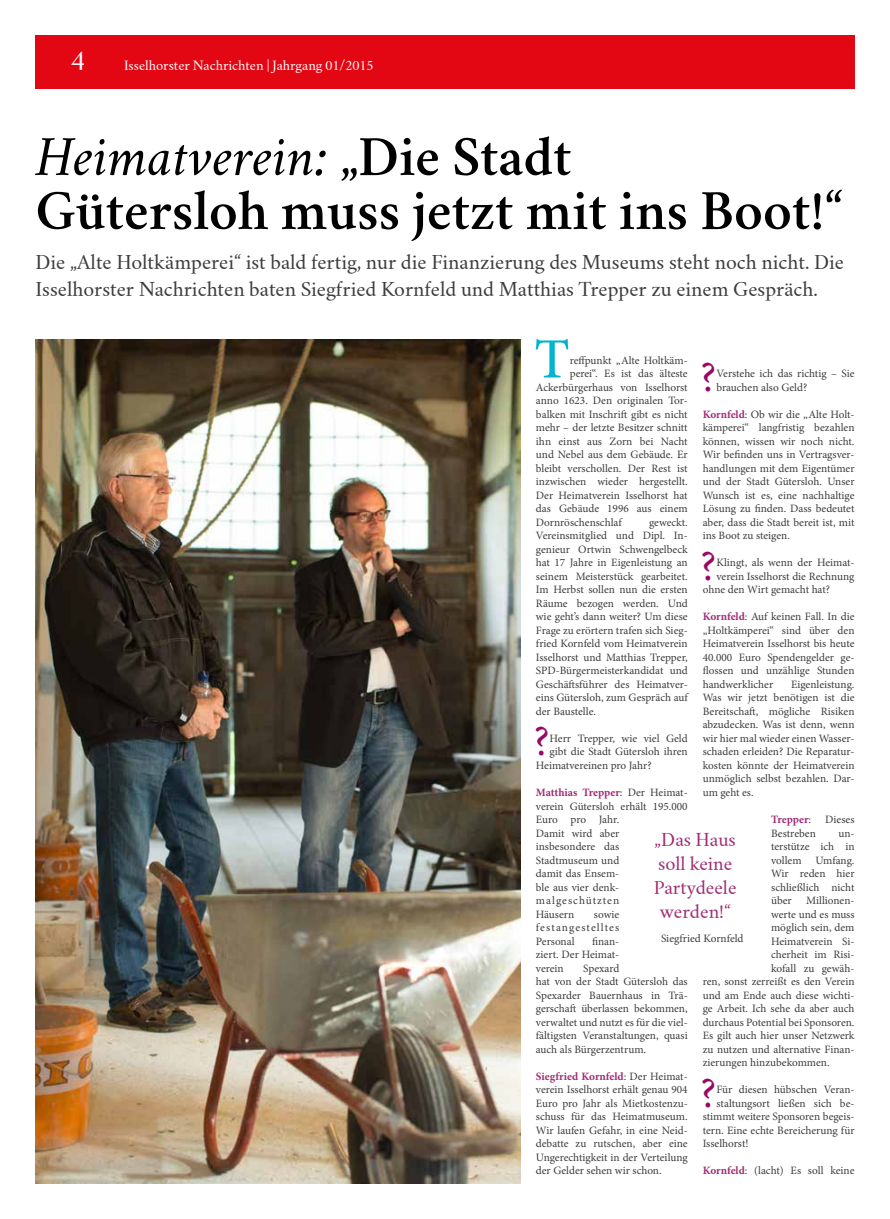
<style>
.page{position:relative;width:890px;height:1219px;background:#fff}
.page>*{position:absolute;margin:0;border:0;box-sizing:border-box;transform-origin:0 0}
.t1{font:500 56.88px "Minion Pro";color:#00b5cd}
.t2{font:600 50px/54px "Crimson Text";color:#000}
.t3{font:42.75px "Minion Pro";color:#990868}
.t4{font:25px "Crimson Text";color:#fff}
.t5{font:18.75px/27px "Crimson Text";color:#3c3c3b}
.t6{font:17.5px/23.8px "Crimson Text";color:#a12c74;text-align:center}
.t7{font:12.5px "Crimson Text";color:#fff}
.t8{font:11.25px/13.5px "Minion Pro";color:#3c3c3b;text-align:justify}
.t9{font:700 11.25px "Minion Pro";letter-spacing:-.005em;color:#a12c74}
.s1{font-weight:400;font-style:italic}
.s2{font-weight:700;color:#a12c74}
.s3{font-weight:400;color:#3c3c3b}
</style>
<div class="page">
<div style="left:35px;top:35px;width:819px;height:54px;background:#e30613"></div>
<img style="left:35px;top:339px;width:486px;height:844px">
<h3 class="t4" style="left:71px;top:46px;width:16px">4</h3>
<p class="t7" style="left:124px;top:58px;width:251px">Isselhorster Nachrichten | Jahrgang 01/2015</p>
<h2 class="t2" style="left:35px;top:130px;width:808px"><span class="s1">Heimatverein:</span> „Die Stadt<br>Gütersloh muss jetzt mit ins Boot!“</h2>
<h3 class="t5" style="left:35px;top:249px;width:809px">Die „Alte Holtkämperei“ ist bald fertig, nur die Finanzierung des Museums steht noch nicht. Die<br>Isselhorster Nachrichten baten Siegfried Kornfeld und Matthias Trepper zu einem Gespräch.</h3>
<h1 class="t1" style="left:534px;top:321px;width:37px">T</h1>
<p class="t8" style="left:569px;top:354px;width:119px">reffpunkt „Alte Holtkäm-</p>
<p class="t8" style="left:569px;top:367px;width:119px">perei“. Es ist das älteste</p>
<p class="t8" style="left:536px;top:381px;width:153px">Ackerbürgerhaus von Isselhorst</p>
<p class="t8" style="left:536px;top:394px;width:153px">anno 1623. Den originalen Tor-</p>
<p class="t8" style="left:536px;top:408px;width:153px">balken mit Inschrift gibt es nicht</p>
<p class="t8" style="left:536px;top:421px;width:153px">mehr – der letzte Besitzer schnitt</p>
<p class="t8" style="left:536px;top:435px;width:153px">ihn einst aus Zorn bei Nacht</p>
<p class="t8" style="left:536px;top:448px;width:153px">und Nebel aus dem Gebäude. Er</p>
<p class="t8" style="left:536px;top:462px;width:153px">bleibt verschollen. Der Rest ist</p>
<p class="t8" style="left:536px;top:475px;width:153px">inzwischen wieder hergestellt.</p>
<p class="t8" style="left:536px;top:489px;width:153px">Der Heimatverein Isselhorst hat</p>
<p class="t8" style="left:536px;top:502px;width:153px">das Gebäude 1996 aus einem</p>
<p class="t8" style="left:536px;top:516px;width:87px">Dornröschenschlaf</p>
<h3 class="t3" style="left:700px;top:349px;width:18px">?</h3>
<p class="t8" style="left:716px;top:367px;width:139px">Verstehe ich das richtig – Sie brauchen also Geld?</p>
<p class="t8" style="left:702px;top:408px;width:153px"><span class="s2">Kornfeld</span>: Ob wir die „Alte Holt&shy;kämperei“ langfristig bezahlen können, wissen wir noch nicht.<br>Wir befinden uns in Vertragsver&shy;handlungen mit dem Eigentümer und der Stadt Gütersloh. Unser Wunsch ist es, eine nachhaltige Lösung zu finden. Dass bedeutet aber, dass die Stadt bereit ist, mit ins Boot zu steigen.</p>
<h3 class="t3" style="left:700px;top:538px;width:18px">?</h3>
<p class="t8" style="left:716px;top:556px;width:139px">Klingt, als wenn der Heimat-</p>
<p class="t8" style="left:536px;top:516px;width:153px;text-indent:113px">geweckt.<br>Vereinsmitglied und Dipl. In&shy;genieur Ortwin Schwengelbeck hat 17 Jahre in Eigenleistung an seinem Meisterstück gearbeitet.<br>Im Herbst sollen nun die ersten Räume bezogen werden. Und wie geht’s dann weiter? Um diese Frage zu erörtern trafen sich Sieg&shy;fried Kornfeld vom Heimatverein Isselhorst und Matthias Trepper, SPD-Bürgermeisterkandidat und Geschäftsführer des Heimatver&shy;eins Gütersloh, zum Gespräch auf der Baustelle.</p>
<h3 class="t3" style="left:533px;top:713px;width:18px">?</h3>
<p class="t8" style="left:549px;top:732px;width:140px">Herr Trepper, wie viel Geld</p>
<p class="t8" style="left:716px;top:570px;width:140px">verein Isselhorst die Rechnung</p>
<p class="t8" style="left:702px;top:583px;width:129px">ohne den Wirt gemacht hat?</p>
<p class="t8" style="left:702px;top:610px;width:153px"><span class="s2">Kornfeld</span>: Auf keinen Fall. In die „Holtkämperei“ sind über den Heimatverein Isselhorst bis heute 40.000 Euro Spendengelder ge&shy;flossen und unzählige Stunden handwerklicher</p>
<p class="t8" style="left:702px;top:678px;width:153px;text-indent:88px">Eigenleistung.<br>Was wir jetzt benötigen ist die Bereitschaft, mögliche Risiken abzudecken. Was ist denn, wenn wir hier mal wieder einen Wasser&shy;schaden erleiden? Die Reparatur&shy;kosten könnte der Heimatverein unmöglich selbst bezahlen. Dar&shy;um geht es.</p>
<p class="t9" style="left:771px;top:811px;width:42px">Trepper<span class="s3">:</span></p>
<p class="t8" style="left:825px;top:813px;width:31px">Dieses</p>
<p class="t8" style="left:771px;top:826px;width:46px">Bestreben</p>
<p class="t8" style="left:549px;top:745px;width:140px">gibt die Stadt Gütersloh ihren</p>
<p class="t8" style="left:536px;top:759px;width:117px">Heimatvereinen pro Jahr?</p>
<p class="t8" style="left:536px;top:786px;width:153px;text-align:left"><span class="s2">Matthias Trepper</span>: Der Heimat&shy;verein Gütersloh erhält 195.000<br>Euro pro Jahr.<br>Damit wird aber<br>insbesondere das<br>Stadtmuseum und<br>damit das Ensem-<br>ble aus vier denk&shy;malgeschützten<br>Häusern</p>
<p class="t8" style="left:771px;top:826px;width:85px;text-indent:67px">un&shy;terstütze ich in vollem Umfang.<br>Wir reden hier schließlich nicht über</p>
<h3 class="t6" style="left:653px;top:828px;width:84px">„Das Haus soll keine<br>Partydeele werden!“</h3>
<p class="t8" style="left:661px;top:931px;width:84px">Siegfried Kornfeld</p>
<p class="t8" style="left:806px;top:894px;width:50px">Millionen-</p>
<p class="t8" style="left:771px;top:907px;width:85px">werte und es muss</p>
<p class="t8" style="left:771px;top:921px;width:85px">möglich sein, dem</p>
<p class="t8" style="left:771px;top:934px;width:85px">Heimatverein Si-</p>
<p class="t8" style="left:771px;top:948px;width:85px">cherheit im Risi-</p>
<p class="t8" style="left:771px;top:961px;width:85px">kofall zu gewäh-</p>
<p class="t8" style="left:702px;top:975px;width:153px">ren, sonst zerreißt es den Verein</p>
<p class="t8" style="left:702px;top:988px;width:153px">und am Ende auch diese wichti-</p>
<p class="t8" style="left:702px;top:1002px;width:153px">ge Arbeit. Ich sehe da aber auch</p>
<p class="t8" style="left:702px;top:1015px;width:153px">durchaus Potential bei Sponsoren.</p>
<p class="t8" style="left:702px;top:1029px;width:153px">Es gilt auch hier unser Netzwerk</p>
<p class="t8" style="left:702px;top:1042px;width:153px">zu nutzen und alternative Finan-</p>
<p class="t8" style="left:702px;top:1056px;width:128px">zierungen hinzubekommen.</p>
<h3 class="t3" style="left:700px;top:1064px;width:18px">?</h3>
<p class="t8" style="left:716px;top:1083px;width:140px">Für diesen hübschen Veran-</p>
<p class="t8" style="left:536px;top:907px;width:85px;text-indent:58px">sowie festangestelltes Personal</p>
<p class="t8" style="left:536px;top:934px;width:85px;text-indent:56px">finan&shy;ziert. Der Heimat&shy;verein</p>
<p class="t8" style="left:536px;top:961px;width:153px;text-align:left;text-indent:47px">Spexard<br>hat von der Stadt Gütersloh das<br>Spexarder Bauernhaus in Trä&shy;gerschaft überlassen bekommen, verwaltet und nutzt es für die viel&shy;fältigsten Veranstaltungen, quasi auch als Bürgerzentrum.</p>
<p class="t8" style="left:536px;top:1069px;width:153px"><span class="s2">Siegfried Kornfeld</span>: Der Heimat&shy;verein Isselhorst erhält genau 904<br>Euro pro Jahr als Mietkostenzu&shy;schuss für das Heimatmuseum.<br>Wir laufen Gefahr, in eine Neid&shy;debatte zu rutschen, aber eine Ungerechtigkeit in der Verteilung der Gelder sehen wir schon.</p>
<p class="t8" style="left:716px;top:1096px;width:139px">staltungsort ließen sich be-</p>
<p class="t8" style="left:702px;top:1110px;width:153px">stimmt weitere Sponsoren begeis-</p>
<p class="t8" style="left:702px;top:1123px;width:153px">tern. Eine echte Bereicherung für</p>
<p class="t8" style="left:702px;top:1137px;width:47px">Isselhorst!</p>
<p class="t8" style="left:702px;top:1164px;width:153px"><span class="s2">Kornfeld</span>: (lacht) Es soll keine</p>
</div>
